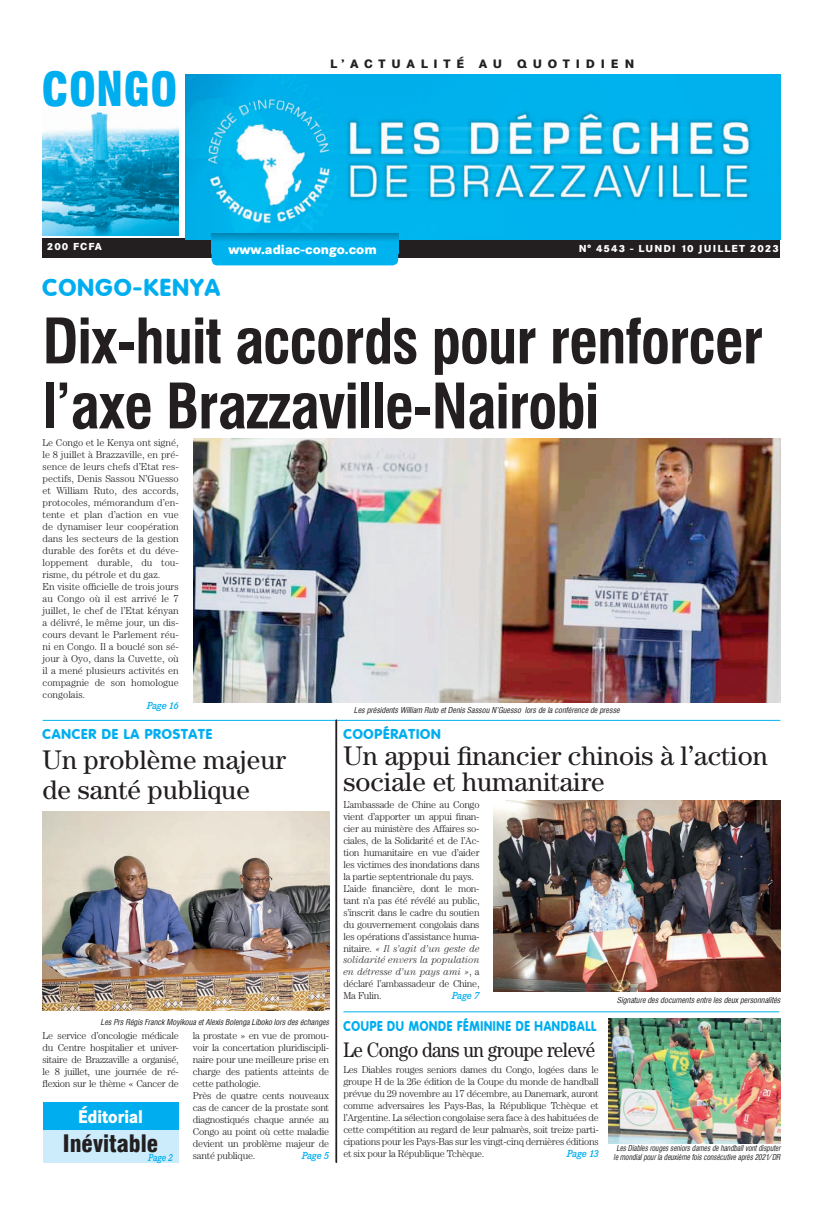
<style>
.page{position:relative;width:823px;height:1205px;background:#fff}
.page>*{position:absolute;margin:0;border:0;box-sizing:border-box;transform-origin:0 0}
.t1{font:700 61px/65px "Corporate Condensed";letter-spacing:-.02em;color:#231f20}
.t2{font:900 46px "Corporate Condensed";color:#00aeef}
.t3{font:27px/26px "Century";color:#231f20}
.t4{font:800 24px "Corporate Rounded";letter-spacing:.06em;color:#00aeef}
.t5{font:900 23px "Corporate Condensed";color:#231f20}
.t6{font:21px "Century";letter-spacing:-.025em;color:#231f20;scale:.9 1}
.t7{font:800 18px "Corporate SBQ";color:#fff;scale:.84 1}
.t8{font:800 14px "Corporate Rounded";letter-spacing:.06em;color:#00aeef;scale:.85 1}
.t9{font:800 14px "Corporate Rounded";letter-spacing:.06em;color:#00aeef}
.t10{font:800 13px "Corporate SBQ";color:#fff}
.t11{font:800 12px "Corporate SBQ";letter-spacing:.485em;color:#231f20}
.t12{font:300 10px/12px "Century";letter-spacing:-.025em;color:#231f20;text-align:justify}
.t13{font:300 10px/12px "Century";color:#231f20}
.t14{font:italic 300 10px/12px "Century";color:#231f20;text-align:justify;scale:.95 1}
.t15{font:800 10px "Corporate SBQ";letter-spacing:.1em;color:#fff}
.t16{font:italic 500 10px "Corporate EBQ";letter-spacing:-.025em;color:#00aeef}
.t17{font:italic 500 10px "Corporate EBQ";letter-spacing:-.025em;color:#00aeef;scale:.9 1}
.t18{font:italic 8px "Corporate Condensed";color:#231f20}
.t19{font:italic 8px/9.6px "Corporate Condensed";color:#231f20;text-align:center;scale:.9 1}
.s1{font-style:italic}
.s2{font-style:normal}
</style>
<div class="page">
<div style="left:42px;top:238px;width:737px;height:20px;background:#231f20"></div>
<img style="left:43px;top:109px;width:136px;height:126px">
<img style="left:186px;top:74px;width:594px;height:166px">
<div style="left:211px;top:254px;width:187px;height:11px;background:#00b3ef"></div>
<svg style="left:211px;top:233px;width:187px;height:21px"></svg>
<div style="left:43px;top:1120px;width:135px;height:42px;background:#ccecfb"></div>
<div style="left:43px;top:1102px;width:135px;height:27px;background:#00aeef"></div>
<hr style="left:43px;top:720px;width:737px;height:1px;background:#00b3ef">
<hr style="left:343px;top:1011px;width:435px;height:1px;background:#00b3ef">
<img style="left:193px;top:438px;width:587px;height:264px">
<img style="left:493px;top:800px;width:287px;height:191px">
<img style="left:43px;top:812px;width:286px;height:198px">
<img style="left:608px;top:1018px;width:172px;height:125px">
<svg style="left:335px;top:720px;width:1px;height:442px"></svg>
<h2 class="t2" style="left:41px;top:62px;width:137px">CONGO</h2>
<p class="t11" style="left:330px;top:56px;width:305px">L’ACTUALITÉ AU QUOTIDIEN</p>
<p class="t15" style="left:47px;top:240px;width:57px">200 FCFA</p>
<h3 class="t10" style="left:228px;top:241px;width:150px">www.adiac-congo.com</h3>
<p class="t15" style="left:578px;top:242px;width:202px">N° 4543 - LUNDI 10 JUILLET 2023</p>
<h3 class="t4" style="left:43px;top:273px;width:179px">CONGO-KENYA</h3>
<h1 class="t1" style="left:43px;top:309px;width:721px">Dix-huit accords pour renforcer l’axe Brazzaville-Nairobi</h1>
<p class="t13" style="left:43px;top:436px;width:138px">Le Congo et le Kenya ont signé, le 8 juillet à Brazzaville, en pré&shy;sence de leurs chefs d’Etat res&shy;pectifs, Denis Sassou N’Guesso et William Ruto, des accords, protocoles, mémorandum d’en&shy;tente et plan d’action en vue de dynamiser leur coopération dans les secteurs de la gestion durable des forêts et du déve&shy;loppement durable, du tou&shy;risme, du pétrole et du gaz.<br>En visite officielle de trois jours au Congo où il est arrivé le 7 juillet, le chef de l’Etat kényan a délivré, le même jour, un dis&shy;cours devant le Parlement réu&shy;ni en Congo. Il a bouclé son sé&shy;jour à Oyo, dans la Cuvette, où il a mené plusieurs activités en compagnie de son homologue congolais.</p>
<p class="t16" style="left:147px;top:700px;width:33px">Page 16</p>
<p class="t18" style="left:354px;top:705px;width:267px">Les présidents William Ruto et Denis Sassou N’Guesso lors de la conférence de presse</p>
<h3 class="t9" style="left:343px;top:725px;width:99px">COOPÉRATION</h3>
<h3 class="t3" style="left:343px;top:742px;width:425px">Un appui financier chinois à l’action sociale et humanitaire</h3>
<p class="t12" style="left:343px;top:799px;width:138px;text-align:left">L’ambassade de Chine au Congo vient d’apporter un appui finan&shy;cier au ministère des Affaires so&shy;ciales, de la Solidarité et de l’Ac&shy;tion humanitaire en vue d’aider les victimes des inondations dans la partie septentrionale du pays.<br>L’aide financière, dont le mon&shy;tant n’a pas été révélé au public, s’inscrit dans le cadre du soutien du gouvernement congolais dans les opérations d’assistance huma&shy;nitaire. <span class="s1">« Il s’agit d’un geste de</span></p>
<p class="t14" style="left:343px;top:954px;width:145px">solidarité envers la population en détresse d’un pays ami »<span class="s2">, a déclaré l’ambassadeur de Chine, Ma Fulin.</span></p>
<h3 class="t9" style="left:43px;top:725px;width:171px">CANCER DE LA PROSTATE</h3>
<h3 class="t3" style="left:43px;top:744px;width:245px;line-height:30px">Un problème majeur de santé publique</h3>
<p class="t16" style="left:451px;top:990px;width:29px">Page 7</p>
<p class="t18" style="left:616px;top:995px;width:165px">Signature des documents entre les deux personnalités</p>
<p class="t18" style="left:100px;top:1017px;width:230px">Les Prs Régis Franck Moyikoua et Alexis Bolenga Liboko lors des échanges</p>
<h3 class="t8" style="left:343px;top:1018px;width:299px">COUPE DU MONDE FÉMININE DE HANDBALL</h3>
<h3 class="t6" style="left:343px;top:1038px;width:281px">Le Congo dans un groupe relevé</h3>
<p class="t12" style="left:43px;top:1029px;width:138px">Le service d’oncologie médicale du Centre hospitalier et univer&shy;sitaire de Brazzaville a organisé, le 8 juillet, une journée de ré&shy;flexion sur le thème « Cancer de</p>
<p class="t12" style="left:193px;top:1029px;width:138px;text-align:left">la prostate » en vue de promou&shy;voir la concertation pluridiscipli&shy;naire pour une meilleure prise en charge des patients atteints de cette pathologie.<br>Près de quatre cents nouveaux cas de cancer de la prostate sont diagnostiqués chaque année au<br>Congo au point où cette maladie devient un problème majeur de santé publique.</p>
<p class="t12" style="left:343px;top:1063px;width:257px">Les Diables rouges seniors dames du Congo, logées dans le groupe H de la 26e édition de la Coupe du monde de handball prévue du 29 novembre au 17 décembre, au Danemark, auront comme adversaires les Pays-Bas, la République Tchèque et l’Argentine. La sélection congolaise sera face à des habituées de cette compétition au regard de leur palmarès, soit treize parti&shy;cipations pour les Pays-Bas sur les vingt-cinq dernières éditions et six pour la République Tchèque.</p>
<h3 class="t7" style="left:78px;top:1104px;width:78px">Éditorial</h3>
<h3 class="t5" style="left:63px;top:1130px;width:97px">Inévitable</h3>
<p class="t16" style="left:566px;top:1148px;width:33px">Page 13</p>
<p class="t16" style="left:301px;top:1149px;width:29px">Page 5</p>
<p class="t17" style="left:148px;top:1152px;width:29px">Page 2</p>
<p class="t19" style="left:613px;top:1143px;width:187px">Les Diables rouges seniors dames de handball vont disputer le mondial pour la deuxième fois consécutive après 2021/ DR</p>
</div>
